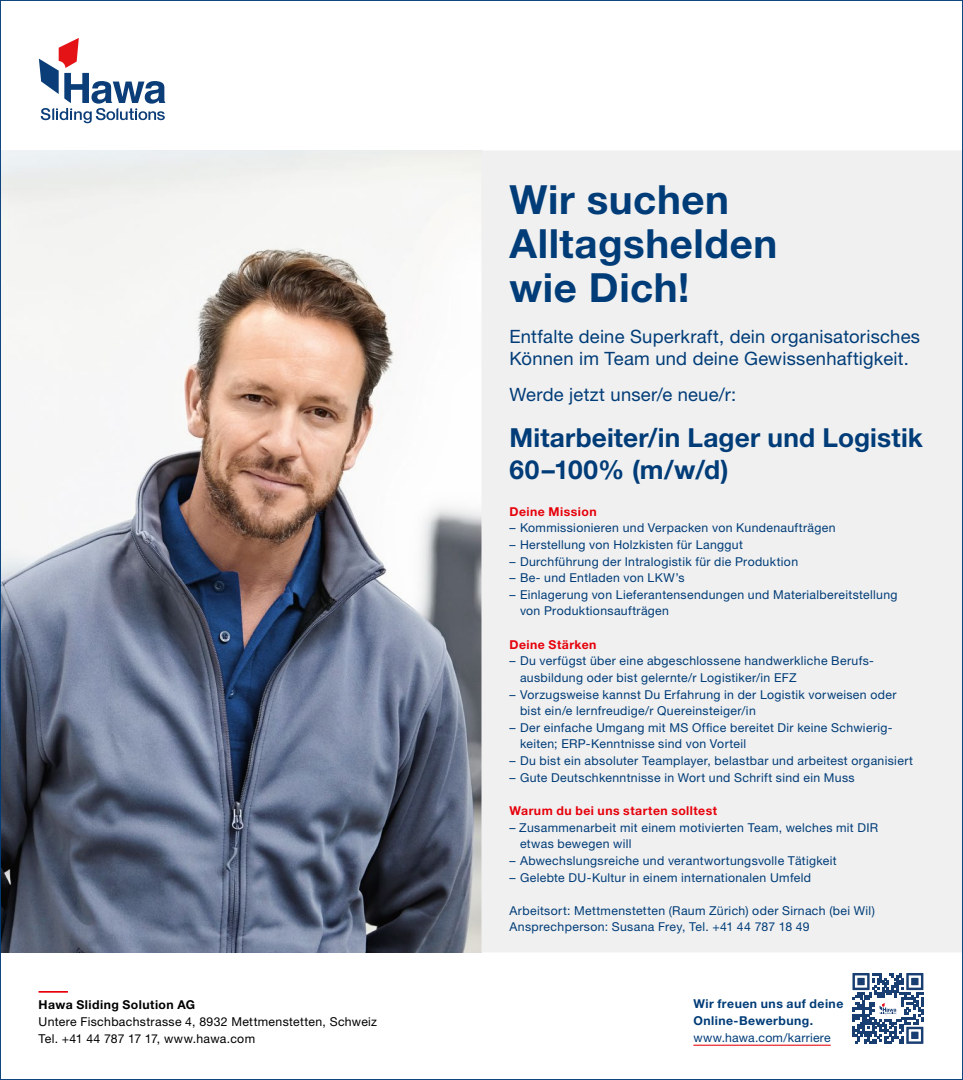
<style>
.page{position:relative;width:963px;height:1080px;background:#fff}
.page>*{position:absolute;margin:0;border:0;box-sizing:border-box;transform-origin:0 0}
.t1{font:700 40.25px/43.8px "Helvetica Neue LT Std";letter-spacing:.015em;color:#003c78}
.t2{font:700 26.25px/31.5px "Helvetica Neue LT Std";letter-spacing:.005em;color:#003c78}
.t3{font:18.38px/21.9px "Helvetica Neue LT Std";letter-spacing:.015em;color:#003c78}
.t4{font:12.25px/16.6px "Helvetica Neue LT Std";letter-spacing:.03em;color:#003c78}
.t5{font:12.25px/16.6px "Helvetica Neue LT Std";letter-spacing:.03em;color:#000}
.t6{font:700 12.25px "Helvetica Neue LT Std";letter-spacing:.035em;color:#e6000a}
.t7{font:700 12.25px/16.6px "Helvetica Neue LT Std";letter-spacing:.04em;color:#003c78}
.t8{font:700 12.25px "Helvetica Neue LT Std";letter-spacing:.035em;color:#000}
</style>
<div class="page">
<img style="left:2px;top:150px;width:479px;height:802px">
<div style="left:481px;top:150px;width:479px;height:802px;background:#f0f0f0"></div>
<svg style="left:39px;top:38px;width:127px;height:85px"></svg>
<hr style="left:38px;top:991px;width:30px;height:1px;background:#e6000a">
<hr style="left:693px;top:1044px;width:137px;height:1px;background:#e6000a">
<svg style="left:852px;top:973px;width:71px;height:71px"></svg>
<p class="t8" style="left:38px;top:997px;width:158px">Hawa Sliding Solution AG</p>
<p class="t5" style="left:38px;top:1013px;width:340px">Untere Fischbachstrasse 4, 8932 Mettmenstetten, Schweiz<br>Tel. +41 44 787 17 17, www.hawa.com</p>
<h1 class="t1" style="left:509px;top:177px;width:269px">Wir suchen<br>Alltagshelden wie Dich!</h1>
<h3 class="t3" style="left:509px;top:325px;width:412px">Entfalte deine Superkraft, dein organisatorisches<br>Können im Team und deine Gewissenhaftigkeit.</h3>
<h3 class="t3" style="left:509px;top:383px;width:228px">Werde jetzt unser/e neue/r:</h3>
<h2 class="t2" style="left:509px;top:422px;width:415px">Mitarbeiter/in Lager und Logistik<br>60–100% (m/w/d)</h2>
<p class="t6" style="left:509px;top:504px;width:89px">Deine Mission</p>
<p class="t4" style="left:509px;top:519px;width:327px">– Kommissionieren und Verpacken von Kundenaufträgen</p>
<p class="t4" style="left:509px;top:536px;width:235px">– Herstellung von Holzkisten für Langgut</p>
<p class="t4" style="left:509px;top:553px;width:290px">– Durchführung der Intralogistik für die Produktion</p>
<p class="t4" style="left:509px;top:569px;width:177px">– Be- und Entladen von LKW’s</p>
<p class="t4" style="left:520px;top:586px;width:379px;text-indent:-10px">– Einlagerung von Lieferantensendungen und Materialbereitstellung von Produktionsaufträgen</p>
<p class="t6" style="left:509px;top:637px;width:88px">Deine Stärken</p>
<p class="t4" style="left:520px;top:652px;width:354px;text-indent:-10px">– Du verfügst über eine abgeschlossene handwerkliche Berufs&shy;ausbildung oder bist gelernte/r Logistiker/in EFZ</p>
<p class="t4" style="left:520px;top:686px;width:378px;text-indent:-10px">– Vorzugsweise kannst Du Erfahrung in der Logistik vorweisen oder bist ein/e lernfreudige/r Quereinsteiger/in</p>
<p class="t4" style="left:520px;top:719px;width:373px;text-indent:-10px">– Der einfache Umgang mit MS Office bereitet Dir keine Schwierig&shy;keiten; ERP-Kenntnisse sind von Vorteil</p>
<p class="t4" style="left:509px;top:752px;width:405px">– Du bist ein absoluter Teamplayer, belastbar und arbeitest organisiert</p>
<p class="t4" style="left:509px;top:769px;width:347px">– Gute Deutschkenntnisse in Wort und Schrift sind ein Muss</p>
<p class="t6" style="left:509px;top:803px;width:209px">Warum du bei uns starten solltest</p>
<p class="t4" style="left:520px;top:819px;width:360px;text-indent:-10px">– Zusammenarbeit mit einem motivierten Team, welches mit DIR etwas bewegen will</p>
<p class="t4" style="left:509px;top:852px;width:329px">– Abwechslungsreiche und verantwortungsvolle Tätigkeit</p>
<p class="t4" style="left:509px;top:868px;width:303px">– Gelebte DU-Kultur in einem internationalen Umfeld</p>
<p class="t4" style="left:509px;top:902px;width:367px">Arbeitsort: Mettmenstetten (Raum Zürich) oder Sirnach (bei Wil)<br>Ansprechperson: Susana Frey, Tel. +41 44 787 18 49</p>
<p class="t7" style="left:693px;top:995px;width:151px">Wir freuen uns auf deine<br>Online-Bewerbung.</p>
<p class="t4" style="left:693px;top:1029px;width:139px">www.hawa.com/karriere</p>
</div>
